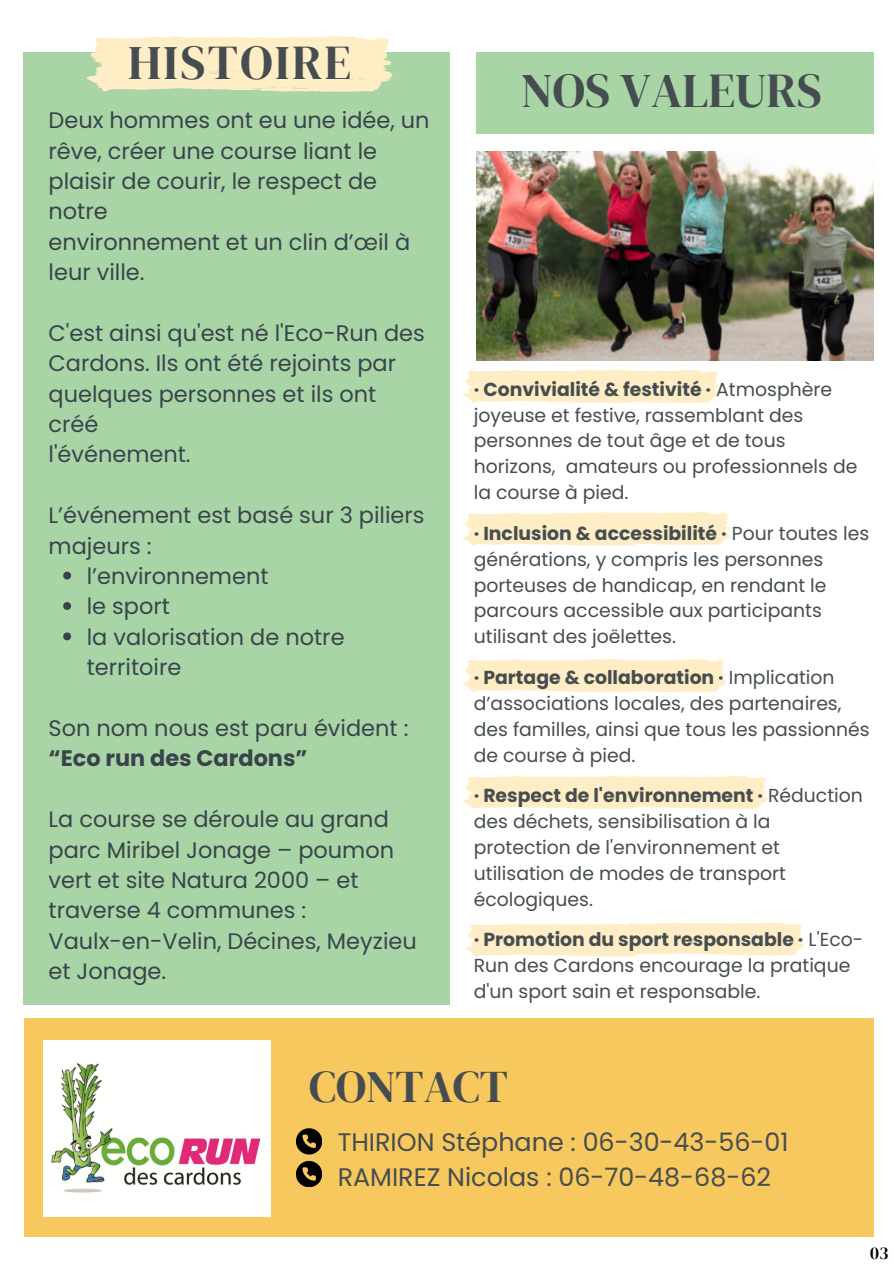
<style>
.page{position:relative;width:894px;height:1264px;background:#fff}
.page>*{position:absolute;margin:0;border:0;box-sizing:border-box;transform-origin:0 0}
.t1{font:48.15px "DM Serif Display";color:#464d50}
.t2{font:48px "DM Serif Display";letter-spacing:.05em;color:#464d50}
.t3{font:44.85px "DM Serif Display";color:#464d50}
.t4{font:25.35px/34.8px "Poppins";color:#464d50}
.t5{font:22.5px/30.3px "Poppins";color:#39434c}
.t6{font:18.75px/25.8px "Poppins";color:#464d50}
.t7{font:17.7px "DM Serif Display";color:#000}
.s1{font-weight:700}
</style>
<div class="page">
<img style="left:476px;top:151px;width:397px;height:209px">
<div style="left:24px;top:52px;width:426px;height:952px;background:#a9d5a6"></div>
<div style="left:24px;top:1018px;width:849px;height:218px;background:#f7c85d"></div>
<img style="left:44px;top:1040px;width:226px;height:176px">
<div style="left:476px;top:52px;width:397px;height:81px;background:#a9d5a6"></div>
<svg style="left:296px;top:1128px;width:26px;height:26px"></svg>
<svg style="left:296px;top:1161px;width:26px;height:25px"></svg>
<svg style="left:86px;top:35px;width:306px;height:57px;background:#f9ecc6"></svg>
<svg style="left:463px;top:370px;width:256px;height:33px;background:#ffeec9"></svg>
<svg style="left:463px;top:512px;width:267px;height:34px;background:#ffeeca"></svg>
<svg style="left:463px;top:659px;width:263px;height:33px;background:#ffeec9"></svg>
<svg style="left:463px;top:776px;width:304px;height:33px;background:#ffeec9"></svg>
<svg style="left:465px;top:922px;width:339px;height:34px;background:#ffeecb"></svg>
<svg style="left:63px;top:571px;width:8px;height:8px"></svg>
<svg style="left:63px;top:602px;width:8px;height:8px"></svg>
<svg style="left:63px;top:632px;width:8px;height:8px"></svg>
<h3 class="t2" style="left:128px;top:29px;width:225px">HISTOIRE</h3>
<h3 class="t5" style="left:49px;top:105px;width:382px">Deux hommes ont eu une idée, un rêve, créer une course liant le plaisir de courir, le respect de notre<br>environnement et un clin d’œil à leur ville.</h3>
<h1 class="t5" style="left:49px;top:318px;width:378px">C'est ainsi qu'est né l'Eco-Run des<br>Cardons. Ils ont été rejoints par quelques personnes et ils ont créé<br>l'événement.</h1>
<p class="t5" style="left:49px;top:500px;width:377px">L’événement est basé sur 3 piliers majeurs :</p>
<p class="t5" style="left:87px;top:561px;width:183px">l’environnement</p>
<p class="t5" style="left:87px;top:591px;width:85px">le sport</p>
<p class="t5" style="left:87px;top:621px;width:259px">la valorisation de notre territoire</p>
<p class="t5" style="left:49px;top:713px;width:361px">Son nom nous est paru évident : <span class="s1">“Eco run des Cardons”</span></p>
<p class="t5" style="left:49px;top:804px;width:369px">La course se déroule au grand parc Miribel Jonage – poumon vert et site Natura 2000 – et traverse 4 communes :<br>Vaulx-en-Velin, Décines, Meyzieu et Jonage.</p>
<p class="t1" style="left:521px;top:57px;width:302px">NOS VALEURS</p>
<h3 class="t6" style="left:473px;top:376px;width:385px"><span class="s1">· Convivialité &amp; festivité ·</span> Atmosphère joyeuse et festive, rassemblant des personnes de tout âge et de tous horizons, amateurs ou professionnels de la course à pied.</h3>
<h3 class="t6" style="left:473px;top:520px;width:397px"><span class="s1">· Inclusion &amp; accessibilité ·</span> Pour toutes les générations, y compris les personnes porteuses de handicap, en rendant le parcours accessible aux participants utilisant des joëlettes.</h3>
<p class="t6" style="left:473px;top:664px;width:397px"><span class="s1">· Partage &amp; collaboration ·</span> Implication d’associations locales, des partenaires, des familles, ainsi que tous les passionnés de course à pied.</p>
<p class="t6" style="left:473px;top:782px;width:390px"><span class="s1">· Respect de l'environnement ·</span> Réduction des déchets, sensibilisation à la protection de l'environnement et utilisation de modes de transport écologiques.</p>
<p class="t6" style="left:473px;top:926px;width:391px"><span class="s1">· Promotion du sport responsable ·</span> L'Eco-<br>Run des Cardons encourage la pratique d'un sport sain et responsable.</p>
<h1 class="t3" style="left:309px;top:1055px;width:200px">CONTACT</h1>
<h3 class="t4" style="left:337px;top:1124px;width:452px">THIRION Stéphane : 06-30-43-56-01<br>RAMIREZ Nicolas : 06-70-48-68-62</h3>
<p class="t7" style="left:869px;top:1240px;width:20px">03</p>
</div>
